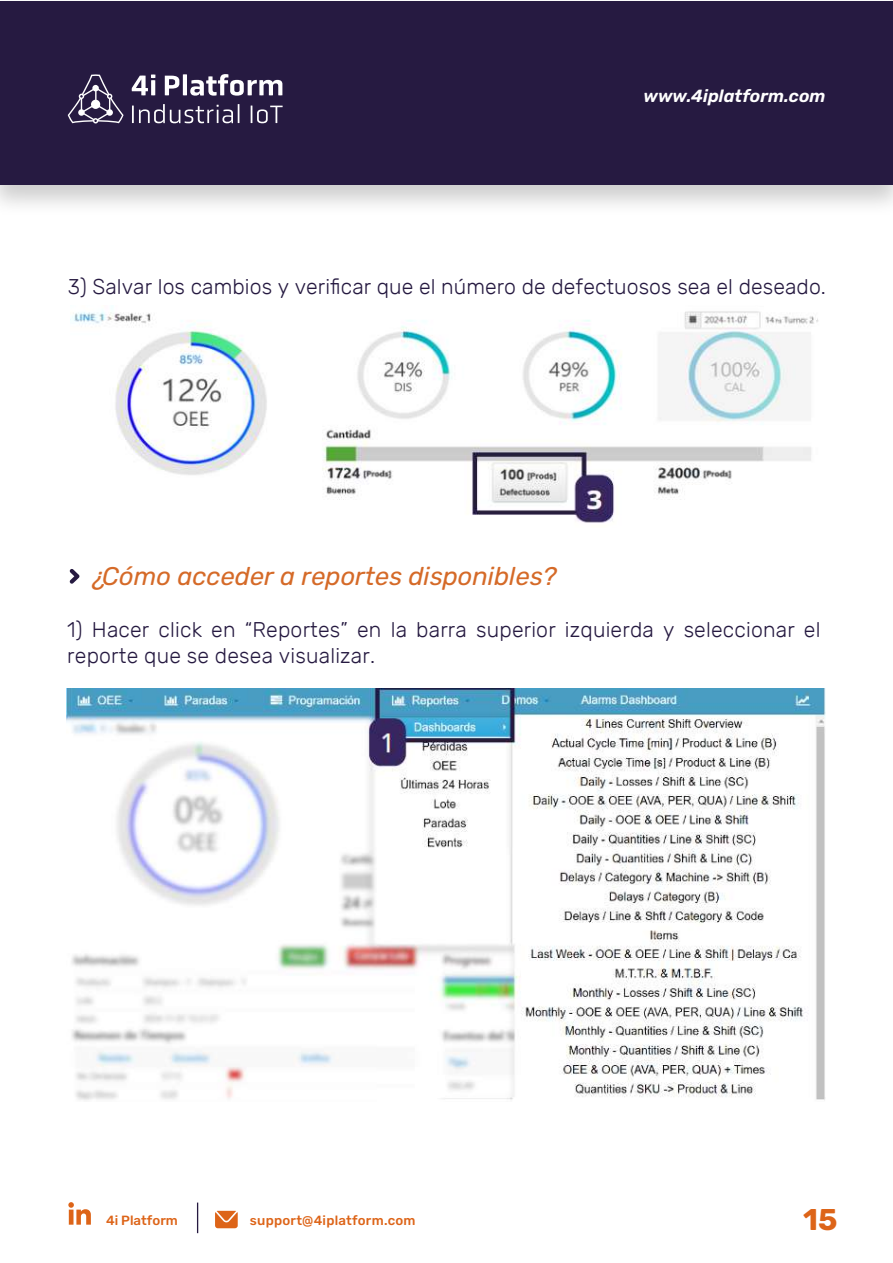
<style>
.page{position:relative;width:893px;height:1263px;background:#fff}
.page>*{position:absolute;margin:0;border:0;box-sizing:border-box;transform-origin:0 0}
.t1{font:700 30px "Rubik";color:#dd6418}
.t2{font:italic 25.5px "Rubik";color:#d56a28}
.t3{font:300 21.3px/25.5px "Rubik";letter-spacing:.01em;color:#261a41}
.t4{font:italic 600 17.55px "Rubik";color:#fff}
.t5{font:500 13.35px "Rubik";letter-spacing:.015em;color:#dd6418}
</style>
<div class="page">
<img style="left:0;top:1px;width:893px;height:204px">
<div style="left:0;top:1px;width:892px;height:184px;background:#261a41"></div>
<svg style="left:132px;top:74px;width:23px;height:21px"></svg>
<svg style="left:165px;top:74px;width:117px;height:22px"></svg>
<svg style="left:132px;top:104px;width:107px;height:19px"></svg>
<svg style="left:251px;top:106px;width:32px;height:17px"></svg>
<svg style="left:68px;top:74px;width:56px;height:49px"></svg>
<svg style="left:215px;top:1211px;width:23px;height:17px"></svg>
<svg style="left:68px;top:1202px;width:23px;height:23px"></svg>
<hr style="left:197px;top:1202px;width:1px;height:31px;background:#261a41">
<img style="left:67px;top:688px;width:758px;height:412px">
<svg style="left:70px;top:569px;width:9px;height:15px"></svg>
<img style="left:71px;top:310px;width:748px;height:213px">
<p class="t4" style="left:643px;top:86px;width:184px">www.4iplatform.com</p>
<p class="t3" style="left:68px;top:274px;width:760px">3) Salvar los cambios y verificar que el número de defectuosos sea el deseado.</p>
<p class="t2" style="left:89px;top:562px;width:469px">¿Cómo acceder a reportes disponibles?</p>
<p class="t3" style="left:67px;top:618px;width:755px">1) Hacer click en “Reportes” en la barra superior izquierda y seleccionar el reporte que se desea visualizar.</p>
<p class="t5" style="left:106px;top:1212px;width:73px">4i Platform</p>
<p class="t5" style="left:250px;top:1212px;width:167px">support@4iplatform.com</p>
<h1 class="t1" style="left:803px;top:1202px;width:36px">15</h1>
</div>
